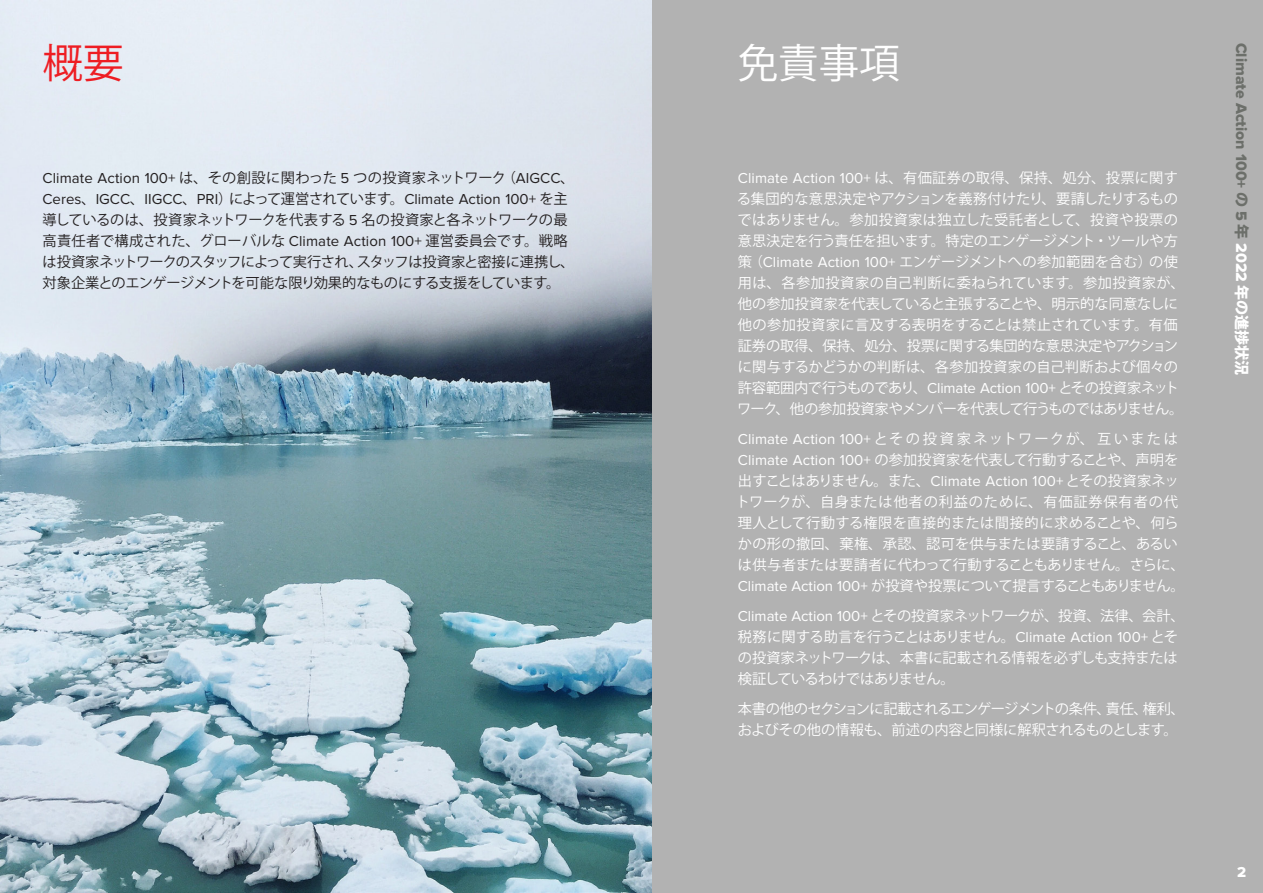
<style>
.page{position:relative;width:1263px;height:893px;background:#fff}
.page>*{position:absolute;margin:0;border:0;box-sizing:border-box;transform-origin:0 0}
.t1{font:40.5px "Koz Go Pro";color:#fff}
.t2{font:40.5px "Koz Go Pro";color:#ee1d23}
.t3{font:15.75px "Proxima Nova Extrabld";color:#6c6f6a}
.t4{font:15px "Proxima Nova";color:#231f20}
.t5{font:15px "Proxima Nova Extrabld";color:#fff}
.t6{font:14.25px/21px "Koz Go Pro";letter-spacing:-.01em;color:#fff}
.t7{font:14.25px/21px "Koz Go Pro";letter-spacing:-.02em;color:#231f20}
.t8{font:14.25px/21px "Koz Go Pro";letter-spacing:-.03em;color:#fff}
.t9{font:14.25px/21px "Koz Go Pro";letter-spacing:-.035em;color:#fff}
.t10{font:14.25px "Koz Go Pro";letter-spacing:.02em;color:#231f20}
.s1{font-family:"Proxima Nova";font-size:15px}
.s2{font-family:"Koz Go Pro";font-size:14.25px}
.s3{font-family:"Koz Go Pro";font-weight:800;font-size:15px}
.s4{color:#fff}
.s5{font-family:"Koz Go Pro";font-weight:800;font-size:15px;color:#fff}
</style>
<div class="page">
<img style="left:0;top:0;width:653px;height:893px">
<div style="left:653px;top:0;width:610px;height:893px;background:#b2b2b2"></div>
<h1 class="t2" style="left:43px;top:37px;width:82px">概要</h1>
<p class="t10" style="left:43px;top:168px;width:533px"><span class="s1">Climate Action 100+</span> は、その創設に関わった <span class="s1">5</span> つの投資家ネットワーク（<span class="s1">AIGCC</span>、</p>
<p class="t4" style="left:43px;top:192px;width:527px">Ceres<span class="s2">、</span>IGCC<span class="s2">、</span>IIGCC<span class="s2">、</span>PRI<span class="s2">）によって運営されています。</span>Climate Action 100+ <span class="s2">を主</span></p>
<p class="t7" style="left:43px;top:209px;width:533px">導しているのは、投資家ネットワークを代表する <span class="s1">5</span> 名の投資家と各ネットワークの最高責任者で構成された、グローバルな <span class="s1">Climate Action 100+</span> 運営委員会です。戦略は投資家ネットワークのスタッフによって実行され、スタッフは投資家と密接に連携し、対象企業とのエンゲージメントを可能な限り効果的なものにする支援をしています。</p>
<h1 class="t1" style="left:738px;top:37px;width:164px">免責事項</h1>
<p class="t6" style="left:737px;top:167px;width:449px"><span class="s1">Climate Action 100+</span> は、有価証券の取得、保持、処分、投票に関する集団的な意思決定やアクションを義務付けたり、要請したりするものではありません。参加投資家は独立した受託者として、投資や投票の意思決定を行う責任を担います。特定のエンゲージメント・ツールや方策（<span class="s1">Climate Action 100+</span> エンゲージメントへの参加範囲を含む）の使用は、各参加投資家の自己判断に委ねられています。参加投資家が、他の参加投資家を代表していると主張することや、明示的な同意なしに他の参加投資家に言及する表明をすることは禁止されています。有価証券の取得、保持、処分、投票に関する集団的な意思決定やアクションに関与するかどうかの判断は、各参加投資家の自己判断および個々の許容範囲内で行うものであり、<span class="s1">Climate Action 100+</span> とその投資家ネットワーク、他の参加投資家やメンバーを代表して行うものではありません。</p>
<p class="t6" style="left:736px;top:428px;width:450px"><span class="s1">Climate Action 100+</span> とその投資家ネットワークが、互いまたは<span class="s1">Climate Action 100+</span> の参加投資家を代表して行動することや、声明を出すことはありません。また、<span class="s1">Climate Action 100+</span> とその投資家ネットワークが、自身または他者の利益のために、有価証券保有者の代理人として行動する権限を直接的または間接的に求めることや、何らかの形の撤回、棄権、承認、認可を供与または要請すること、あるいは供与者または要請者に代わって行動することもありません。さらに、<span class="s1">Climate Action 100+</span> が投資や投票について提言することもありません。</p>
<p class="t8" style="left:738px;top:605px;width:448px"><span class="s1">Climate Action 100+</span> とその投資家ネットワークが、投資、法律、会計、税務に関する助言を行うことはありません。<span class="s1">Climate Action 100+</span> とその投資家ネットワークは、本書に記載される情報を必ずしも支持または検証しているわけではありません。</p>
<p class="t9" style="left:738px;top:698px;width:448px">本書の他のセクションに記載されるエンゲージメントの条件、責任、権利、およびその他の情報も、前述の内容と同様に解釈されるものとします。</p>
<p class="t3" style="left:1250px;top:43px;width:334px;rotate:90deg">Climate Action 100+ <span class="s3">の</span> 5 <span class="s3">年</span> <span class="s4">2022</span> <span class="s5">年の進捗状況</span></p>
<p class="t5" style="left:1237px;top:863px;width:11px">2</p>
</div>
